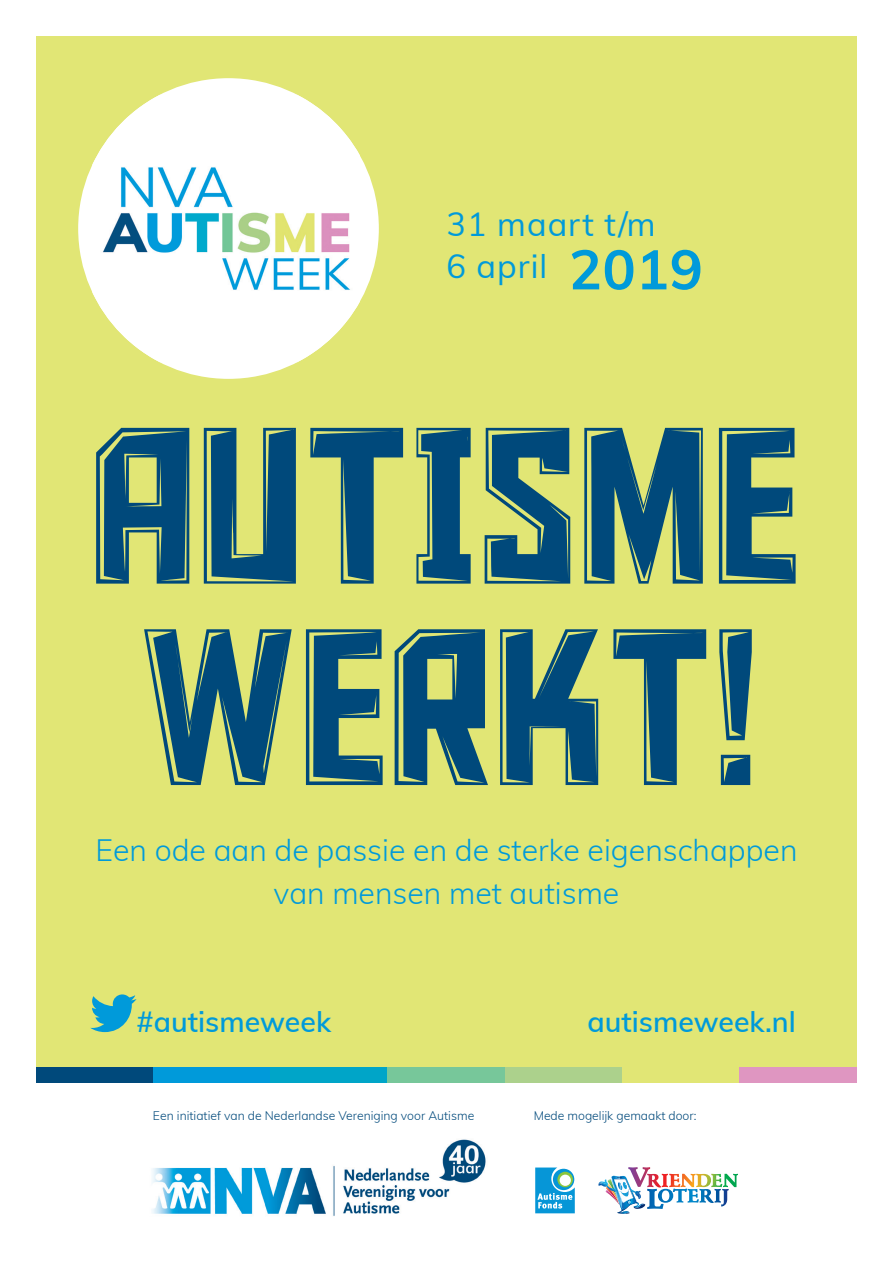
<style>
.page{position:relative;width:893px;height:1263px;background:#fff}
.page>*{position:absolute;margin:0;border:0;box-sizing:border-box;transform-origin:0 0}
.t1{font:220.65px/201.5px "Iron Sans";color:#00497b}
.t2{font:32.7px/41.8px "Muli";letter-spacing:.03em;color:#009ada}
.t3{font:300 30.15px/42.5px "Muli";color:#009ada;text-align:center}
.t4{font:600 28.5px "Muli";color:#009ada}
.t5{font:300 12.15px "Muli";color:#00497b}
.s1{font-weight:700;font-size:55.05px}
</style>
<div class="page">
<img style="left:152px;top:1139px;width:334px;height:77px">
<svg style="left:535px;top:1168px;width:40px;height:45px;background:#49b1d8"></svg>
<img style="left:598px;top:1167px;width:140px;height:47px">
<div style="left:36px;top:36px;width:821px;height:1046px;background:#e1e675"></div>
<svg style="left:90px;top:994px;width:47px;height:38px"></svg>
<div style="left:78px;top:78px;width:301px;height:301px;background:#fff;border-radius:50%"></div>
<img style="left:92px;top:95px;width:268px;height:267px">
<div style="left:36px;top:1067px;width:117px;height:15px;background:#00497b"></div>
<div style="left:153px;top:1067px;width:118px;height:15px;background:#009ada"></div>
<div style="left:271px;top:1067px;width:117px;height:15px;background:#00a5c8"></div>
<div style="left:388px;top:1067px;width:117px;height:15px;background:#77c79a"></div>
<div style="left:505px;top:1067px;width:117px;height:15px;background:#acd18c"></div>
<div style="left:740px;top:1067px;width:117px;height:15px;background:#df96c1"></div>
<h2 class="t2" style="left:446px;top:202px;width:258px">31 maart t/m<br>6 april <span class="s1">2019</span></h2>
<h1 class="t1" style="left:91px;top:402px;width:713px">AUTISME<br>WERKT!</h1>
<h3 class="t3" style="left:95px;top:828px;width:703px">Een ode aan de passie en de sterke eigenschappen van mensen met autisme</h3>
<h3 class="t4" style="left:137px;top:1001px;width:196px">#autismeweek</h3>
<h3 class="t4" style="left:587px;top:1001px;width:210px">autismeweek.nl</h3>
<p class="t5" style="left:153px;top:1107px;width:323px">Een initiatief van de Nederlandse Vereniging voor Autisme</p>
<p class="t5" style="left:534px;top:1107px;width:164px">Mede mogelijk gemaakt door:</p>
</div>
